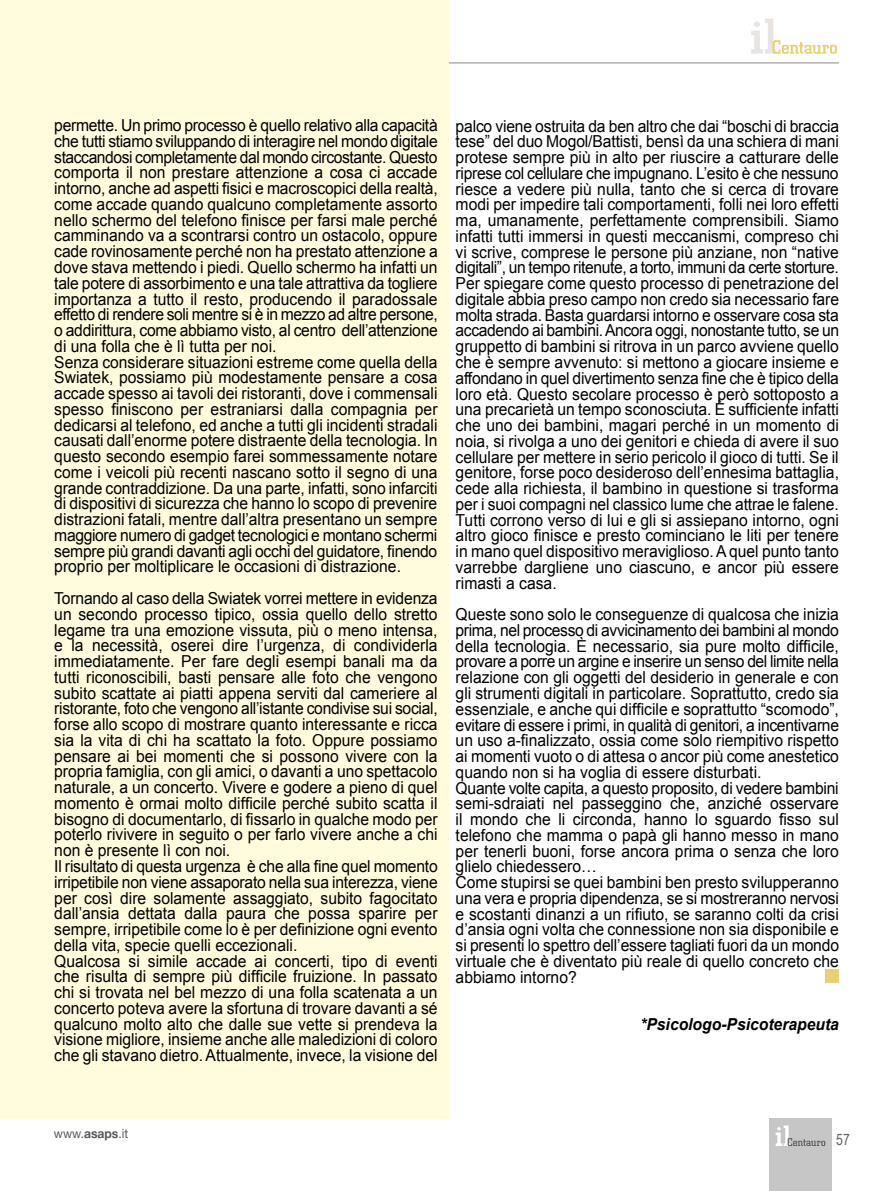
<style>
.page{position:relative;width:893px;height:1191px;background:#fff}
.page>*{position:absolute;margin:0;border:0;box-sizing:border-box;transform-origin:0 0}
.t1{font:16.5px/15.8px "Arial";color:#000;scale:.95 1}
.t2{font:italic 700 16.5px "Arial";color:#000;scale:.95 1}
.t3{font:15.75px "Arial Narrow";color:#646363;scale:.95 1}
.t4{font:12.75px "Helvetica Neue";color:#575756;scale:.95 1}
.s1{font-weight:700}
</style>
<div class="page">
<hr style="left:54px;top:62px;width:785px;height:2px;background:#b3b2b2">
<div style="left:0;top:0;width:449px;height:1118px;background:#fffbdc"></div>
<div style="left:770px;top:1118px;width:62px;height:73px;background:#c6c6c6"></div>
<svg style="left:776px;top:1125px;width:49px;height:21px"></svg>
<svg style="left:751px;top:19px;width:86px;height:35px"></svg>
<div style="left:826px;top:969px;width:13px;height:14px;background:#e8d076"></div>
<p class="t1" style="left:54px;top:118px;width:405px">permette. Un primo processo è quello relativo alla capacità che tutti stiamo sviluppando di interagire nel mondo digitale staccandosi completamente dal mondo circostante. Questo comporta il non prestare attenzione a cosa ci accade intorno, anche ad aspetti fisici e macroscopici della realtà, come accade quando qualcuno completamente assorto nello schermo del telefono finisce per farsi male perché camminando va a scontrarsi contro un ostacolo, oppure cade rovinosamente perché non ha prestato attenzione a dove stava mettendo i piedi. Quello schermo ha infatti un tale potere di assorbimento e una tale attrattiva da togliere importanza a tutto il resto, producendo il paradossale effetto di rendere soli mentre si è in mezzo ad altre persone, o addirittura, come abbiamo visto, al centro dell’attenzione di una folla che è lì tutta per noi.<br>Senza considerare situazioni estreme come quella della Swiatek, possiamo più modestamente pensare a cosa accade spesso ai tavoli dei ristoranti, dove i commensali spesso finiscono per estraniarsi dalla compagnia per dedicarsi al telefono, ed anche a tutti gli incidenti stradali causati dall’enorme potere distraente della tecnologia. In questo secondo esempio farei sommessamente notare come i veicoli più recenti nascano sotto il segno di una grande contraddizione. Da una parte, infatti, sono infarciti di dispositivi di sicurezza che hanno lo scopo di prevenire distrazioni fatali, mentre dall’altra presentano un sempre maggiore numero di gadget tecnologici e montano schermi sempre più grandi davanti agli occhi del guidatore, finendo proprio per moltiplicare le occasioni di distrazione.</p>
<p class="t1" style="left:54px;top:590px;width:405px">Tornando al caso della Swiatek vorrei mettere in evidenza un secondo processo tipico, ossia quello dello stretto legame tra una emozione vissuta, più o meno intensa, e la necessità, oserei dire l’urgenza, di condividerla immediatamente. Per fare degli esempi banali ma da tutti riconoscibili, basti pensare alle foto che vengono subito scattate ai piatti appena serviti dal cameriere al ristorante, foto che vengono all’istante condivise sui social, forse allo scopo di mostrare quanto interessante e ricca sia la vita di chi ha scattato la foto. Oppure possiamo pensare ai bei momenti che si possono vivere con la propria famiglia, con gli amici, o davanti a uno spettacolo naturale, a un concerto. Vivere e godere a pieno di quel momento è ormai molto difficile perché subito scatta il bisogno di documentarlo, di fissarlo in qualche modo per poterlo rivivere in seguito o per farlo vivere anche a chi non è presente lì con noi.<br>Il risultato di questa urgenza è che alla fine quel momento irripetibile non viene assaporato nella sua interezza, viene per così dire solamente assaggiato, subito fagocitato dall’ansia dettata dalla paura che possa sparire per sempre, irripetibile come lo è per definizione ogni evento della vita, specie quelli eccezionali.<br>Qualcosa si simile accade ai concerti, tipo di eventi che risulta di sempre più difficile fruizione. In passato chi si trovata nel bel mezzo di una folla scatenata a un concerto poteva avere la sfortuna di trovare davanti a sé qualcuno molto alto che dalle sue vette si prendeva la visione migliore, insieme anche alle maledizioni di coloro che gli stavano dietro. Attualmente, invece, la visione del</p>
<p class="t1" style="left:456px;top:118px;width:405px;text-align:justify">palco viene ostruita da ben altro che dai “boschi di braccia tese” del duo Mogol/Battisti, bensì da una schiera di mani protese sempre più in alto per riuscire a catturare delle riprese col cellulare che impugnano. L’esito è che nessuno riesce a vedere più nulla, tanto che si cerca di trovare modi per impedire tali comportamenti, folli nei loro effetti ma, umanamente, perfettamente comprensibili. Siamo infatti tutti immersi in questi meccanismi, compreso chi vi scrive, comprese le persone più anziane, non “native digitali”, un tempo ritenute, a torto, immuni da certe storture.<br>Per spiegare come questo processo di penetrazione del digitale abbia preso campo non credo sia necessario fare molta strada. Basta guardarsi intorno e osservare cosa sta accadendo ai bambini. Ancora oggi, nonostante tutto, se un gruppetto di bambini si ritrova in un parco avviene quello che è sempre avvenuto: si mettono a giocare insieme e affondano in quel divertimento senza fine che è tipico della loro età. Questo secolare processo è però sottoposto a una precarietà un tempo sconosciuta. È sufficiente infatti che uno dei bambini, magari perché in un momento di noia, si rivolga a uno dei genitori e chieda di avere il suo cellulare per mettere in serio pericolo il gioco di tutti. Se il genitore, forse poco desideroso dell’ennesima battaglia, cede alla richiesta, il bambino in questione si trasforma per i suoi compagni nel classico lume che attrae le falene.<br>Tutti corrono verso di lui e gli si assiepano intorno, ogni altro gioco finisce e presto cominciano le liti per tenere in mano quel dispositivo meraviglioso. A quel punto tanto varrebbe dargliene uno ciascuno, e ancor più essere rimasti a casa.</p>
<p class="t1" style="left:456px;top:606px;width:405px">Queste sono solo le conseguenze di qualcosa che inizia prima, nel processo di avvicinamento dei bambini al mondo della tecnologia. È necessario, sia pure molto difficile, provare a porre un argine e inserire un senso del limite nella relazione con gli oggetti del desiderio in generale e con gli strumenti digitali in particolare. Soprattutto, credo sia essenziale, e anche qui difficile e soprattutto “scomodo”, evitare di essere i primi, in qualità di genitori, a incentivarne un uso a-finalizzato, ossia come solo riempitivo rispetto ai momenti vuoto o di attesa o ancor più come anestetico quando non si ha voglia di essere disturbati.<br>Quante volte capita, a questo proposito, di vedere bambini semi-sdraiati nel passeggino che, anziché osservare il mondo che li circonda, hanno lo sguardo fisso sul telefono che mamma o papà gli hanno messo in mano per tenerli buoni, forse ancora prima o senza che loro glielo chiedessero…<br>Come stupirsi se quei bambini ben presto svilupperanno una vera e propria dipendenza, se si mostreranno nervosi e scostanti dinanzi a un rifiuto, se saranno colti da crisi d’ansia ogni volta che connessione non sia disponibile e si presenti lo spettro dell’essere tagliati fuori da un mondo virtuale che è diventato più reale di quello concreto che abbiamo intorno?</p>
<p class="t2" style="left:640px;top:1013px;width:211px">*Psicologo-Psicoterapeuta</p>
<p class="t4" style="left:54px;top:1124px;width:80px">www.<span class="s1">asaps</span>.it</p>
<p class="t3" style="left:836px;top:1127px;width:16px">57</p>
</div>
